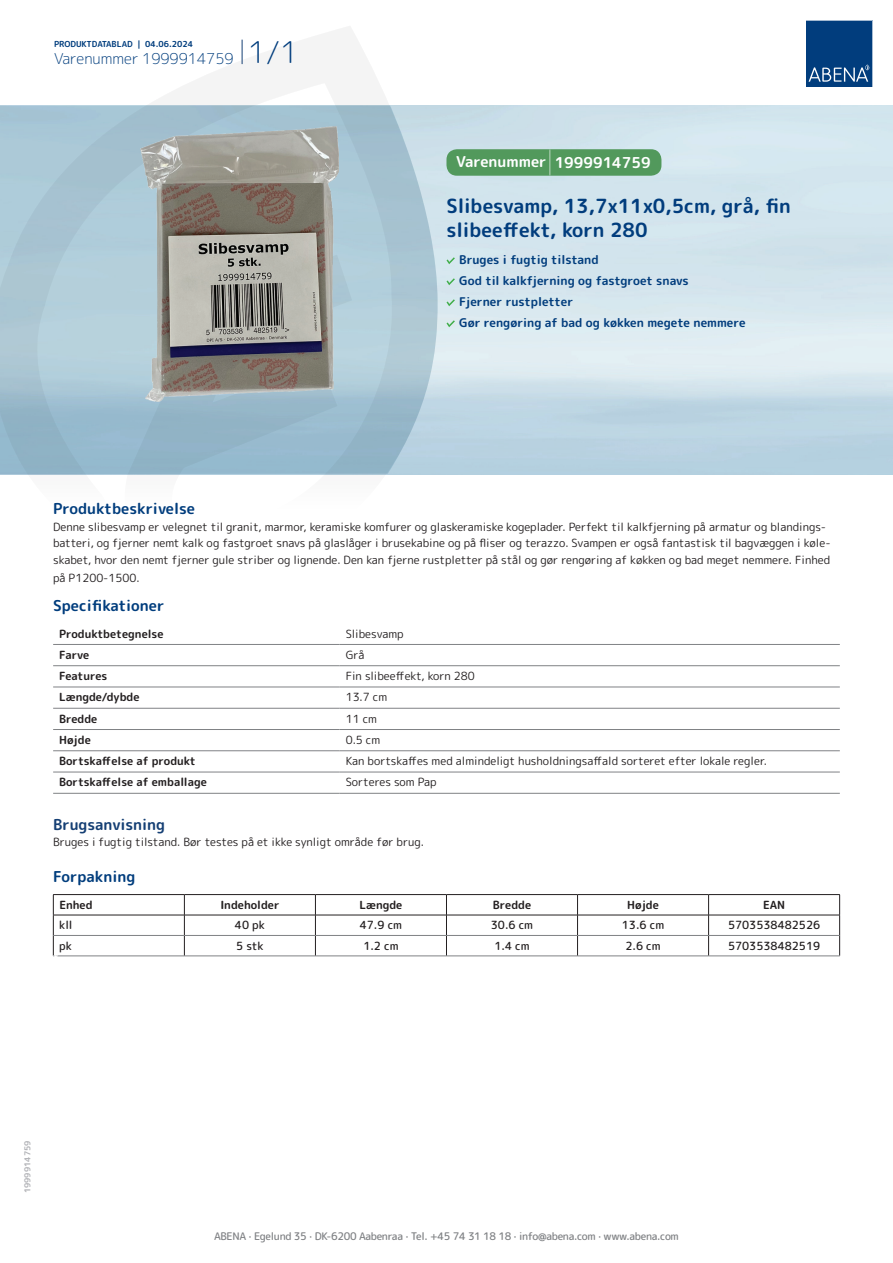
<style>
.page{position:relative;width:893px;height:1263px;background:#fff}
.page>*{position:absolute;margin:0;border:0;box-sizing:border-box;transform-origin:0 0}
.t1{font:700 19.5px/24px "Rounded Mplus 1 c";color:#013d7d}
.t2{font:700 15px "Rounded Mplus 1 c";color:#013d7d}
.t3{font:300 15px "Rounded Mplus 1 c";color:#013d7d}
.t4{font:700 15px "Rounded Mplus 1 c";color:#fff}
.t5{font:700 15px "Rounded Mplus 1 c";color:#153f74}
.t6{font:700 12px/21px "Rounded Mplus 1 c";color:#013d7d}
.t7{font:11.25px/16.5px "Rounded Mplus 1 c";color:#231f20}
.t8{font:700 11.25px "Rounded Mplus 1 c";color:#231f20}
.t9{font:500 11.25px "Rounded Mplus 1 c";color:#231f20}
.t10{font:500 10.5px "Rounded Mplus 1 c";letter-spacing:-.03em;color:#808285}
.t11{font:700 10.5px "Rounded Mplus 1 c";color:#fff}
.t12{font:700 8.25px "Rounded Mplus 1 c";color:#013d7d}
.t13{font:700 8.25px "Rounded Mplus 1 c";color:#b2b3b7}
.s1{font-size:30px}
.s2{font-size:25.5px}
</style>
<div class="page">
<svg style="left:0;top:26px;width:439px;height:449px"></svg>
<svg style="left:0;top:106px;width:438px;height:368px;background:#a6c4d3"></svg>
<svg style="left:242px;top:40px;width:1px;height:24px"></svg>
<svg style="left:806px;top:20px;width:67px;height:67px;background:#144b86"></svg>
<img style="left:140px;top:127px;width:198px;height:275px">
<hr style="left:53px;top:644px;width:287px;height:1px;background:#808285">
<hr style="left:340px;top:644px;width:500px;height:1px;background:#808285">
<hr style="left:53px;top:665px;width:287px;height:1px;background:#808285">
<hr style="left:340px;top:665px;width:500px;height:1px;background:#808285">
<hr style="left:53px;top:687px;width:287px;height:1px;background:#808285">
<hr style="left:340px;top:687px;width:500px;height:1px;background:#808285">
<hr style="left:53px;top:708px;width:287px;height:1px;background:#808285">
<hr style="left:340px;top:708px;width:500px;height:1px;background:#808285">
<hr style="left:53px;top:729px;width:287px;height:1px;background:#808285">
<hr style="left:340px;top:729px;width:500px;height:1px;background:#808285">
<hr style="left:53px;top:750px;width:287px;height:1px;background:#808285">
<hr style="left:340px;top:750px;width:500px;height:1px;background:#808285">
<hr style="left:53px;top:772px;width:287px;height:1px;background:#808285">
<hr style="left:340px;top:772px;width:500px;height:1px;background:#808285">
<hr style="left:53px;top:793px;width:287px;height:1px;background:#808285">
<hr style="left:340px;top:793px;width:500px;height:1px;background:#808285">
<hr style="left:53px;top:894px;width:131px;height:1px;background:#231f20">
<hr style="left:184px;top:894px;width:131px;height:1px;background:#231f20">
<hr style="left:315px;top:894px;width:131px;height:1px;background:#231f20">
<hr style="left:446px;top:894px;width:131px;height:1px;background:#231f20">
<hr style="left:577px;top:894px;width:132px;height:1px;background:#231f20">
<hr style="left:709px;top:894px;width:131px;height:1px;background:#231f20">
<hr style="left:53px;top:915px;width:131px;height:1px;background:#231f20">
<hr style="left:184px;top:915px;width:131px;height:1px;background:#231f20">
<hr style="left:315px;top:915px;width:131px;height:1px;background:#231f20">
<hr style="left:446px;top:915px;width:131px;height:1px;background:#231f20">
<hr style="left:577px;top:915px;width:132px;height:1px;background:#231f20">
<hr style="left:709px;top:915px;width:131px;height:1px;background:#231f20">
<svg style="left:53px;top:895px;width:1px;height:61px"></svg>
<svg style="left:184px;top:895px;width:1px;height:61px"></svg>
<svg style="left:315px;top:895px;width:1px;height:61px"></svg>
<svg style="left:446px;top:895px;width:1px;height:61px"></svg>
<svg style="left:577px;top:895px;width:1px;height:61px"></svg>
<svg style="left:708px;top:895px;width:1px;height:61px"></svg>
<svg style="left:839px;top:895px;width:1px;height:61px"></svg>
<hr style="left:54px;top:935px;width:130px;height:1px;background:#808285">
<hr style="left:184px;top:935px;width:131px;height:1px;background:#808285">
<hr style="left:315px;top:935px;width:131px;height:1px;background:#808285">
<hr style="left:446px;top:935px;width:131px;height:1px;background:#808285">
<hr style="left:577px;top:935px;width:132px;height:1px;background:#808285">
<hr style="left:709px;top:935px;width:130px;height:1px;background:#808285">
<hr style="left:53px;top:956px;width:131px;height:1px;background:#808285">
<hr style="left:184px;top:956px;width:131px;height:1px;background:#808285">
<hr style="left:315px;top:956px;width:131px;height:1px;background:#808285">
<hr style="left:446px;top:956px;width:131px;height:1px;background:#808285">
<hr style="left:577px;top:956px;width:132px;height:1px;background:#808285">
<hr style="left:709px;top:956px;width:131px;height:1px;background:#808285">
<svg style="left:446px;top:257px;width:9px;height:7px"></svg>
<svg style="left:446px;top:278px;width:9px;height:7px"></svg>
<svg style="left:446px;top:299px;width:9px;height:7px"></svg>
<svg style="left:446px;top:320px;width:9px;height:7px"></svg>
<div style="left:446px;top:149px;width:215px;height:27px;background:#52995c;border-radius:10px"></div>
<p class="t12" style="left:54px;top:38px;width:141px">PRODUKTDATABLAD | 04.06.2024</p>
<h2 class="t3" style="left:54px;top:48px;width:246px">Varenummer 1999914759 <span class="s1">1/1</span></h2>
<h2 class="t4" style="left:456px;top:152px;width:196px">Varenummer <span class="s2">|</span> 1999914759</h2>
<h1 class="t1" style="left:446px;top:194px;width:346px">Slibesvamp, 13,7x11x0,5cm, grå, fin slibeeffekt, korn 280</h1>
<p class="t6" style="left:459px;top:249px;width:288px">Bruges i fugtig tilstand<br>God til kalkfjerning og fastgroet snavs<br>Fjerner rustpletter<br>Gør rengøring af bad og køkken megete nemmere</p>
<h2 class="t2" style="left:53px;top:498px;width:143px">Produktbeskrivelse</h2>
<p class="t7" style="left:53px;top:518px;width:779px">Denne slibesvamp er velegnet til granit, marmor, keramiske komfurer og glaskeramiske kogeplader. Perfekt til kalkfjerning på armatur og blandings&shy;batteri, og fjerner nemt kalk og fastgroet snavs på glaslåger i brusekabine og på fliser og terazzo. Svampen er også fantastisk til bagvæggen i køle&shy;skabet, hvor den nemt fjerner gule striber og lignende. Den kan fjerne rustpletter på stål og gør rengøring af køkken og bad meget nemmere. Finhed</p>
<p class="t7" style="left:53px;top:569px;width:88px">på P1200-1500.</p>
<h2 class="t2" style="left:53px;top:595px;width:113px">Specifikationer</h2>
<p class="t8" style="left:59px;top:625px;width:106px">Produktbetegnelse</p>
<p class="t7" style="left:346px;top:625px;width:60px">Slibesvamp</p>
<p class="t8" style="left:59px;top:647px;width:32px">Farve</p>
<p class="t7" style="left:346px;top:646px;width:20px">Grå</p>
<p class="t8" style="left:59px;top:668px;width:50px">Features</p>
<p class="t7" style="left:346px;top:668px;width:131px">Fin slibeeffekt, korn 280</p>
<p class="t8" style="left:59px;top:689px;width:82px">Længde/dybde</p>
<p class="t7" style="left:346px;top:689px;width:43px">13.7 cm</p>
<p class="t8" style="left:59px;top:711px;width:40px">Bredde</p>
<p class="t7" style="left:346px;top:710px;width:33px">11 cm</p>
<p class="t8" style="left:59px;top:732px;width:33px">Højde</p>
<p class="t7" style="left:346px;top:732px;width:36px">0.5 cm</p>
<p class="t8" style="left:59px;top:753px;width:138px">Bortskaffelse af produkt</p>
<p class="t7" style="left:346px;top:753px;width:423px">Kan bortskaffes med almindeligt husholdningsaffald sorteret efter lokale regler.</p>
<p class="t8" style="left:59px;top:774px;width:149px">Bortskaffelse af emballage</p>
<p class="t7" style="left:346px;top:774px;width:93px">Sorteres som Pap</p>
<h2 class="t5" style="left:53px;top:813px;width:113px">Brugsanvisning</h2>
<p class="t7" style="left:53px;top:834px;width:372px">Bruges i fugtig tilstand. Bør testes på et ikke synligt område før brug.</p>
<h2 class="t2" style="left:53px;top:866px;width:84px">Forpakning</h2>
<p class="t8" style="left:59px;top:897px;width:35px">Enhed</p>
<p class="t8" style="left:220px;top:897px;width:61px">Indeholder</p>
<p class="t8" style="left:359px;top:897px;width:44px">Længde</p>
<p class="t8" style="left:493px;top:897px;width:40px">Bredde</p>
<p class="t8" style="left:627px;top:897px;width:33px">Højde</p>
<p class="t8" style="left:763px;top:897px;width:24px">EAN</p>
<p class="t9" style="left:59px;top:917px;width:15px">kll</p>
<p class="t9" style="left:235px;top:917px;width:31px">40 pk</p>
<p class="t9" style="left:360px;top:917px;width:44px">47.9 cm</p>
<p class="t9" style="left:491px;top:917px;width:44px">30.6 cm</p>
<p class="t9" style="left:622px;top:917px;width:44px">13.6 cm</p>
<p class="t9" style="left:728px;top:917px;width:94px">5703538482526</p>
<p class="t9" style="left:59px;top:938px;width:14px">pk</p>
<p class="t9" style="left:236px;top:938px;width:29px">5 stk</p>
<p class="t9" style="left:363px;top:938px;width:37px">1.2 cm</p>
<p class="t9" style="left:494px;top:938px;width:37px">1.4 cm</p>
<p class="t9" style="left:625px;top:938px;width:37px">2.6 cm</p>
<p class="t9" style="left:728px;top:938px;width:94px">5703538482519</p>
<p class="t11" style="left:53px;top:951px;width:7px">*</p>
<p class="t13" style="left:22px;top:1193px;width:54px;rotate:-90deg">1999914759</p>
<p class="t10" style="left:214px;top:1229px;width:466px">ABENA · Egelund 35 · DK-6200 Aabenraa · Tel. +45 74 31 18 18 · info@abena.com · www.abena.com</p>
</div>
